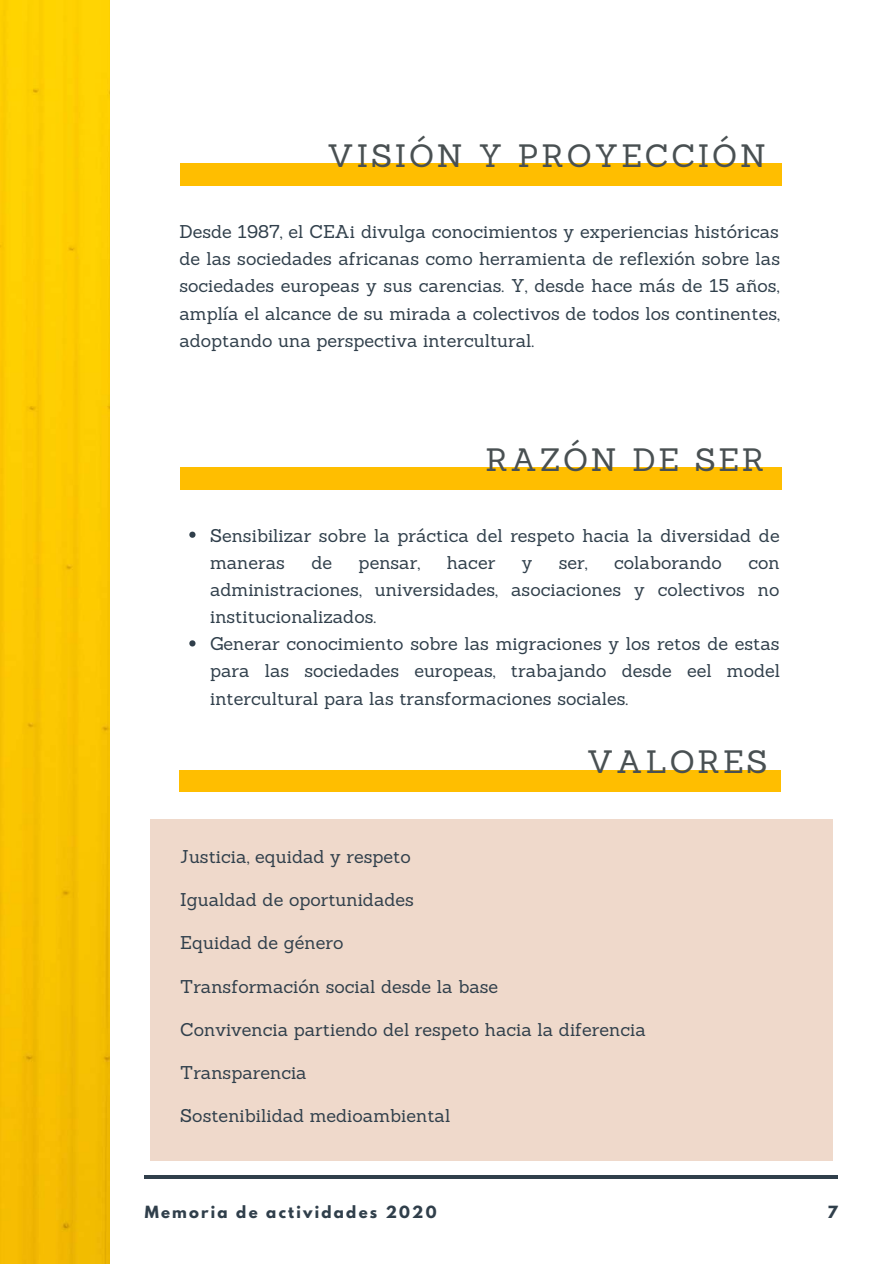
<style>
.page{position:relative;width:894px;height:1264px;background:#fff}
.page>*{position:absolute;margin:0;border:0;box-sizing:border-box;transform-origin:0 0}
.t1{font:31.5px "Sanchez";letter-spacing:.09em;color:#495052}
.t2{font:18px/27.2px "Sanchez";color:#303f4b}
.t3{font:700 14.85px "League Spartan";letter-spacing:.15em;color:#303f4b}
</style>
<div class="page">
<img style="left:0;top:0;width:109px;height:1263px">
<div style="left:180px;top:164px;width:601px;height:21px;background:#ffbe00"></div>
<div style="left:180px;top:468px;width:601px;height:21px;background:#ffbe00"></div>
<div style="left:179px;top:770px;width:601px;height:21px;background:#ffbe00"></div>
<svg style="left:189px;top:531px;width:6px;height:7px"></svg>
<svg style="left:189px;top:640px;width:6px;height:6px"></svg>
<div style="left:150px;top:819px;width:682px;height:341px;background:#efd9cb"></div>
<hr style="left:145px;top:1175px;width:692px;height:3px;background:#303f4b">
<h1 class="t1" style="left:327px;top:136px;width:440px">VISIÓN Y PROYECCIÓN</h1>
<p class="t2" style="left:179px;top:218px;width:602px;text-align:justify">Desde 1987, el CEAi divulga conocimientos y experiencias históricas de las sociedades africanas como herramienta de reflexión sobre las sociedades europeas y sus carencias. Y, desde hace más de 15 años, amplía el alcance de su mirada a colectivos de todos los continentes, adoptando una perspectiva intercultural.</p>
<h1 class="t1" style="left:485px;top:439px;width:280px">RAZÓN DE SER</h1>
<p class="t2" style="left:210px;top:521px;width:571px">Sensibilizar sobre la práctica del respeto hacia la diversidad de maneras</p>
<p class="t2" style="left:311px;top:548px;width:22px">de</p>
<p class="t2" style="left:358px;top:548px;width:63px">pensar,</p>
<p class="t2" style="left:446px;top:548px;width:50px">hacer</p>
<p class="t2" style="left:521px;top:548px;width:12px">y</p>
<p class="t2" style="left:558px;top:548px;width:30px">ser,</p>
<p class="t2" style="left:614px;top:548px;width:109px">colaborando</p>
<p class="t2" style="left:210px;top:548px;width:571px;text-indent:538px">con administraciones, universidades, asociaciones y colectivos no institucionalizados.<br>Generar conocimiento sobre las migraciones y los retos de estas para las sociedades europeas, trabajando desde eel model intercultural para las transformaciones sociales.</p>
<h1 class="t1" style="left:586px;top:741px;width:182px">VALORES</h1>
<p class="t2" style="left:180px;top:842px;width:232px">Justicia, equidad y respeto</p>
<p class="t2" style="left:180px;top:885px;width:235px">Igualdad de oportunidades</p>
<p class="t2" style="left:180px;top:929px;width:164px">Equidad de género</p>
<p class="t2" style="left:180px;top:972px;width:319px">Transformación social desde la base</p>
<p class="t2" style="left:180px;top:1015px;width:467px">Convivencia partiendo del respeto hacia la diferencia</p>
<p class="t2" style="left:180px;top:1058px;width:128px">Transparencia</p>
<p class="t2" style="left:180px;top:1102px;width:271px">Sostenibilidad medioambiental</p>
<p class="t3" style="left:145px;top:1204px;width:293px">Memoria de actividades 2020</p>
<p class="t3" style="left:827px;top:1204px;width:12px">7</p>
</div>
